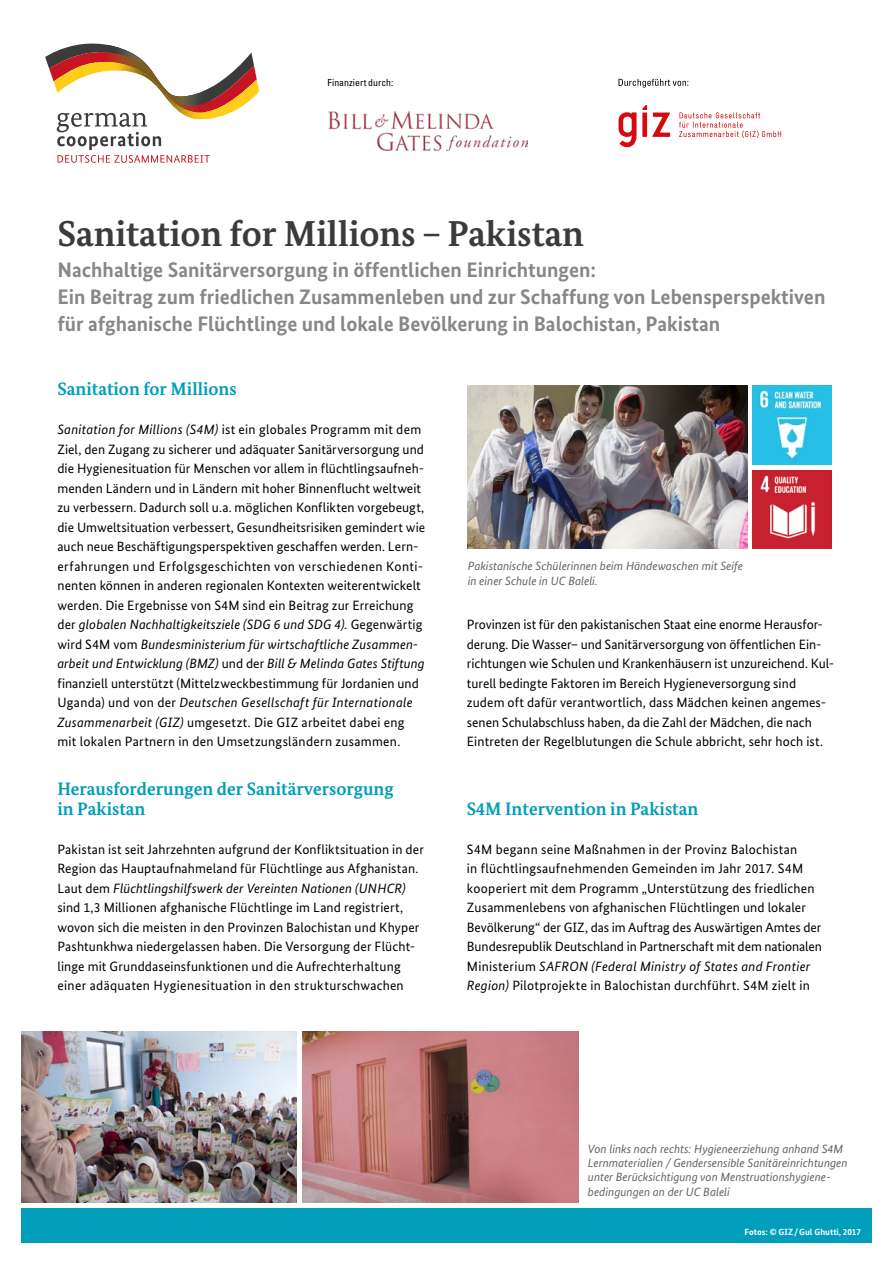
<style>
.page{position:relative;width:893px;height:1263px;background:#fff}
.page>*{position:absolute;margin:0;border:0;box-sizing:border-box;transform-origin:0 0}
.t1{font:700 36px "Bundes Serif";color:#3b3b3a}
.t2{font:700 21px/27px "Bundes Sans";color:#878786}
.t3{font:700 18px/19.5px "Bundes Serif";color:#009ebb}
.t4{font:13.5px/19.5px "Bundes Sans";letter-spacing:.01em;color:#000}
.t5{font:italic 12px/14.4px "Bundes Sans";color:#636362}
.t6{font:condensed 9.75px "Univers LT Std";letter-spacing:.005em;color:#000}
.t7{font:700 9px "Bundes Sans";color:#fff}
.s1{font-style:italic}
</style>
<div class="page">
<div style="left:21px;top:1208px;width:851px;height:34px;background:#009ebb"></div>
<svg style="left:45px;top:43px;width:214px;height:120px"></svg>
<svg style="left:618px;top:105px;width:52px;height:43px"></svg>
<svg style="left:679px;top:112px;width:102px;height:26px"></svg>
<svg style="left:618px;top:79px;width:70px;height:9px"></svg>
<img style="left:329px;top:111px;width:198px;height:40px">
<img style="left:468px;top:385px;width:279px;height:164px">
<img style="left:21px;top:1032px;width:276px;height:170px">
<img style="left:302px;top:1032px;width:276px;height:170px">
<img style="left:753px;top:386px;width:78px;height:78px">
<img style="left:753px;top:470px;width:78px;height:79px">
<p class="t6" style="left:327px;top:76px;width:67px">Finanziert durch:</p>
<h1 class="t1" style="left:57px;top:212px;width:528px">Sanitation for Millions – Pakistan</h1>
<h2 class="t2" style="left:57px;top:257px;width:769px">Nachhaltige Sanitärversorgung in öffentlichen Einrichtungen:<br>Ein Beitrag zum friedlichen Zusammenleben und zur Schaffung von Lebensperspektiven für afghanische Flüchtlinge und lokale Bevölkerung in Balochistan, Pakistan</h2>
<h3 class="t3" style="left:57px;top:379px;width:181px">Sanitation for Millions</h3>
<p class="t4" style="left:57px;top:420px;width:369px"><span class="s1">Sanitation for Millions (S4M)</span> ist ein globales Programm mit dem Ziel, den Zugang zu sicherer und adäquater Sanitärversorgung und die Hygienesituation für Menschen vor allem in flüchtlingsaufneh&shy;menden Ländern und in Ländern mit hoher Binnenflucht weltweit zu verbessern. Dadurch soll u.a. möglichen Konflikten vorgebeugt, die Umweltsituation verbessert, Gesundheitsrisiken gemindert wie auch neue Beschäftigungsperspektiven geschaffen werden. Lern&shy;erfahrungen und Erfolgsgeschichten von verschiedenen Konti&shy;nenten können in anderen regionalen Kontexten weiterentwickelt werden. Die Ergebnisse von S4M sind ein Beitrag zur Erreichung der <span class="s1">globalen Nachhaltigkeitsziele (SDG 6 und SDG 4).</span> Gegenwärtig wird S4M vom <span class="s1">Bundesministerium für wirtschaftliche Zusammen&shy;arbeit und Entwicklung (BMZ)</span> und der <span class="s1">Bill &amp; Melinda Gates Stiftung </span>finanziell unterstützt (Mittelzweckbestimmung für Jordanien und Uganda) und von der <span class="s1">Deutschen Gesellschaft für Internationale Zusammenarbeit (GIZ)</span> umgesetzt. Die GIZ arbeitet dabei eng mit lokalen Partnern in den Umsetzungsländern zusammen.</p>
<h3 class="t3" style="left:57px;top:779px;width:338px">Herausforderungen der Sanitärversorgung in Pakistan</h3>
<p class="t4" style="left:57px;top:839px;width:368px">Pakistan ist seit Jahrzehnten aufgrund der Konfliktsituation in der Region das Hauptaufnahmeland für Flüchtlinge aus Afghanistan.<br>Laut dem <span class="s1">Flüchtlingshilfswerk der Vereinten Nationen (UNHCR) </span>sind 1,3 Millionen afghanische Flüchtlinge im Land registriert, wovon sich die meisten in den Provinzen Balochistan und Khyper Pashtunkhwa niedergelassen haben. Die Versorgung der Flücht&shy;linge mit Grunddaseinsfunktionen und die Aufrechterhaltung einer adäquaten Hygienesituation in den strukturschwachen</p>
<p class="t5" style="left:468px;top:559px;width:277px">Pakistanische Schülerinnen beim Händewaschen mit Seife in einer Schule in UC Baleli.</p>
<p class="t4" style="left:467px;top:615px;width:369px">Provinzen ist für den pakistanischen Staat eine enorme Herausfor&shy;derung. Die Wasser– und Sanitärversorgung von öffentlichen Ein&shy;richtungen wie Schulen und Krankenhäusern ist unzureichend. Kul&shy;turell bedingte Faktoren im Bereich Hygieneversorgung sind zudem oft dafür verantwortlich, dass Mädchen keinen angemes&shy;senen Schulabschluss haben, da die Zahl der Mädchen, die nach Eintreten der Regelblutungen die Schule abbricht, sehr hoch ist.</p>
<h3 class="t3" style="left:467px;top:798px;width:233px">S4M Intervention in Pakistan</h3>
<p class="t4" style="left:467px;top:839px;width:357px">S4M begann seine Maßnahmen in der Provinz Balochistan<br>in flüchtlingsaufnehmenden Gemeinden im Jahr 2017. S4M kooperiert mit dem Programm „Unterstützung des friedlichen Zusammenlebens von afghanischen Flüchtlingen und lokaler Bevölkerung“ der GIZ, das im Auftrag des Auswärtigen Amtes der Bundesrepublik Deutschland in Partnerschaft mit dem nationalen Ministerium <span class="s1">SAFRON (Federal Ministry of States and Frontier Region)</span> Pilotprojekte in Balochistan durchführt. S4M zielt in</p>
<p class="t5" style="left:588px;top:1141px;width:261px">Von links nach rechts: Hygieneerziehung anhand S4M Lernmaterialien / Gendersensible Sanitäreinrichtungen unter Berücksichtigung von Menstruationshygiene&shy;bedingungen an der UC Baleli</p>
<p class="t7" style="left:744px;top:1226px;width:118px">Fotos: © GIZ/Gul Ghutti, 2017</p>
</div>
